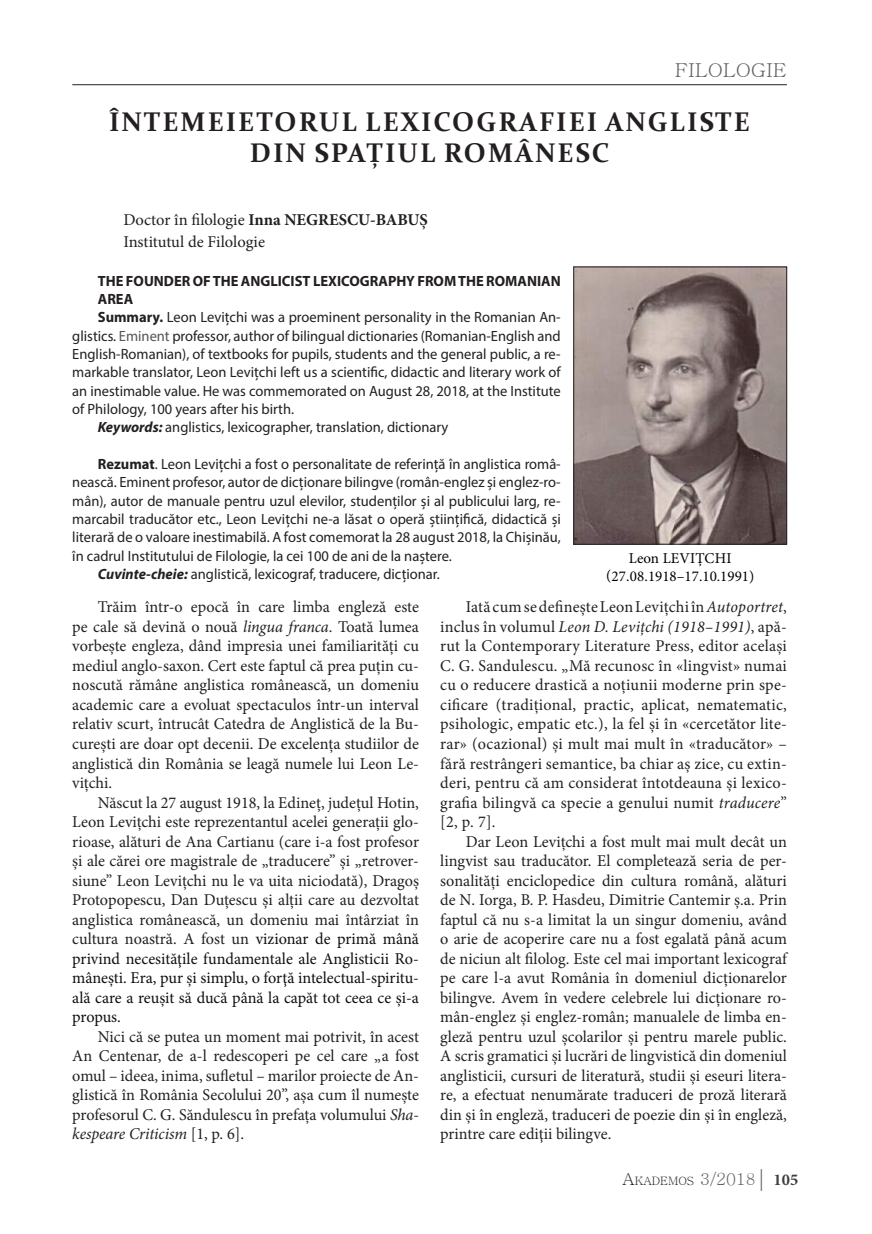
<style>
.page{position:relative;width:872px;height:1234px;background:#fff}
.page>*{position:absolute;margin:0;border:0;box-sizing:border-box;transform-origin:0 0}
.t1{font:700 27px/31.5px "Constantia";letter-spacing:.07em;color:#231f20;text-align:center}
.t2{font:19.2px "Batang";color:#636366;scale:1.06 1}
.t3{font:16.5px/19.5px "Minion Pro";color:#231f20;text-align:justify}
.t4{font:15px/18px "Minion Pro";color:#000;text-align:center}
.t5{font:14.85px "Myriad Pro";color:#231f20}
.t6{font:700 14.85px "Myriad Pro";color:#231f20}
.t7{font:11.55px "Batang";color:#231f20}
.s1{font-weight:700}
.s2{color:#545454}
.s3{font-weight:700;font-style:italic}
.s4{font-style:italic}
.s5{color:#0f0f0f}
.s6{font-size:16.5px}
.s7{font-size:16.5px;color:#636366}
.s8{font-family:"Garamond";font-size:24px;color:#636366}
.s9{font-family:"Minion Pro";font-weight:700;font-size:16.5px;color:#3e3e3f}
</style>
<div class="page">
<hr style="left:72px;top:84px;width:715px;height:1px;background:#231f20">
<img style="left:575px;top:269px;width:210px;height:273px">
<div style="left:573px;top:267px;width:214px;height:277px;border:1px solid #231f20"></div>
<p class="t2" style="left:675px;top:60px;width:107px">FILOLOGIE</p>
<h1 class="t1" style="left:109px;top:105px;width:642px">ÎNTEMEIETORUL LEXICOGRAFIEI ANGLISTE<br>DIN SPAȚIUL ROMÂNESC</h1>
<p class="t3" style="left:123px;top:210px;width:306px;line-height:21px">Doctor în filologie <span class="s1">Inna NEGRESCU-BABUȘ<br></span>Institutul de Filologie</p>
<p class="t6" style="left:98px;top:271px;width:464px">THE FOUNDER OF THE ANGLICIST LEXICOGRAPHY FROM THE ROMANIAN</p>
<p class="t6" style="left:98px;top:289px;width:37px">AREA</p>
<p class="t5" style="left:98px;top:308px;width:464px"><span class="s1">Summary.</span> Leon Levițchi was a proeminent personality in the Romanian An-</p>
<p class="t5" style="left:72px;top:326px;width:490px">glistics. <span class="s2">Eminent</span> professor, author of bilingual dictionaries (Romanian-English and</p>
<p class="t5" style="left:72px;top:345px;width:490px">English-Romanian), of textbooks for pupils, students and the general public, a re-</p>
<p class="t5" style="left:72px;top:363px;width:490px">markable translator, Leon Levițchi left us a scientific, didactic and literary work of</p>
<p class="t5" style="left:72px;top:381px;width:490px">an inestimable value. He was commemorated on August 28, 2018, at the Institute</p>
<p class="t5" style="left:72px;top:400px;width:223px">of Philology, 100 years after his birth.</p>
<p class="t5" style="left:98px;top:418px;width:352px"><span class="s3">Keywords:</span> anglistics, lexicographer, translation, dictionary</p>
<p class="t5" style="left:98px;top:454px;width:464px"><span class="s1">Rezumat</span>. Leon Levițchi a fost o personalitate de referință în anglistica româ-</p>
<p class="t5" style="left:72px;top:473px;width:490px">nească. Eminent profesor, autor de dicționare bilingve (român-englez și englez-ro-</p>
<p class="t5" style="left:72px;top:491px;width:490px">mân), autor de manuale pentru uzul elevilor, studenților și al publicului larg, re-</p>
<p class="t5" style="left:72px;top:509px;width:490px">marcabil traducător etc., Leon Levițchi ne-a lăsat o operă științifică, didactică și</p>
<p class="t5" style="left:72px;top:528px;width:490px">literară de o valoare inestimabilă. A fost comemorat la 28 august 2018, la Chișinău,</p>
<p class="t5" style="left:72px;top:546px;width:381px">în cadrul Institutului de Filologie, la cei 100 de ani de la naștere.</p>
<p class="t5" style="left:98px;top:564px;width:343px"><span class="s3">Cuvinte-cheie:</span> anglistică, lexicograf, traducere, dicționar.</p>
<p class="t4" style="left:606px;top:549px;width:150px">Leon LEVIȚCHI (27.08.1918–17.10.1991)</p>
<p class="t3" style="left:72px;top:597px;width:348px;text-indent:26px">Trăim într-o epocă în care limba engleză este pe cale să devină o nouă <span class="s4">lingua franca</span>. Toată lumea vorbește engleza, dând impresia unei familiarități cu mediul anglo-saxon. Cert este faptul că prea puțin cu&shy;noscută rămâne anglistica românească, un domeniu academic care a evoluat spectaculos într-un interval relativ scurt, întrucât Catedra de Anglistică de la Bu&shy;curești are doar opt decenii. De excelența studiilor de anglistică din România se leagă numele lui Leon Le&shy;vițchi.</p>
<p class="t3" style="left:72px;top:792px;width:348px;text-indent:26px">Născut la 27 august 1918, la Edineț, județul Hotin, Leon Levițchi este reprezentantul acelei generații glo&shy;rioase, alături de Ana Cartianu (care i-a fost profesor și ale cărei ore magistrale de „traducere” și „retrover&shy;siune” Leon Levițchi nu le va uita niciodată), Dragoș Protopopescu, Dan Duțescu și alții care au dezvoltat anglistica românească, un domeniu mai întârziat în cultura noastră. A fost un <span class="s5">vizionar de primă mână privind necesităţile fundamentale ale Anglisticii Ro&shy;mâneşti. Era, pur şi simplu, o forţă intelectual-spiritu&shy;ală care a reușit să ducă până la capăt tot ceea ce și-a propus.</span></p>
<p class="t3" style="left:72px;top:1026px;width:348px;text-indent:26px">Nici că se putea un moment mai potrivit, în acest An Centenar, de a-l redescoperi pe cel care „a fost omul – ideea, inima, sufletul – marilor proiecte de An&shy;glistică în România Secolului 20”, aşa cum îl numeşte profesorul C. G. Săndulescu în prefața volumului <span class="s4">Sha&shy;kespeare Criticism</span> [1, p. 6].</p>
<p class="t3" style="left:440px;top:597px;width:348px;text-indent:26px">Iată cum se definește Leon Levițchi în <span class="s4">Autoportret</span>, inclus în volumul <span class="s4">Leon D. Levițchi (1918–1991)</span>, apă&shy;rut la Contemporary Literature Press, editor același C. G. Sandulescu. „Mă recunosc în «lingvist» numai cu o reducere drastică a noțiunii moderne prin spe&shy;cificare (tradițional, practic, aplicat, nematematic, psihologic, empatic etc.), la fel și în «cercetător lite&shy;rar» (ocazional) și mult mai mult în «traducător» – fără restrângeri semantice, ba chiar aș zice, cu extin&shy;deri, pentru că am considerat întotdeauna și lexico&shy;grafia bilingvă ca specie a genului numit <span class="s4">traducere</span>” [2, p. 7].</p>
<p class="t3" style="left:440px;top:831px;width:348px;text-indent:26px">Dar Leon Levițchi a fost mult mai mult decât un lingvist sau traducător. El completează seria de per&shy;sonalități enciclopedice din cultura română, alături de N. Iorga, B. P. Hasdeu, Dimitrie Cantemir ș.a. Prin faptul că nu s-a limitat la un singur domeniu, având o arie de acoperire care nu a fost egalată până acum de niciun alt filolog. Este cel mai important lexicograf pe care l-a avut România în domeniul dicționarelor bilingve. Avem în vedere celebrele lui dicționare ro&shy;mân-englez și englez-român; manualele de limba en&shy;gleză pentru uzul şcolarilor şi pentru marele public.<br>A scris gramatici şi lucrări de lingvistică din domeniul anglisticii, cursuri de literatură, studii şi eseuri litera&shy;re, a efectuat nenumărate traduceri de proză literară din şi în engleză, traduceri de poezie din şi în engleză, printre care ediţii bilingve.</p>
<p class="t7" style="left:622px;top:1175px;width:177px"><span class="s6">A</span>KADEMOS <span class="s7">3/2018</span><span class="s8">|</span> <span class="s9">105</span></p>
</div>
